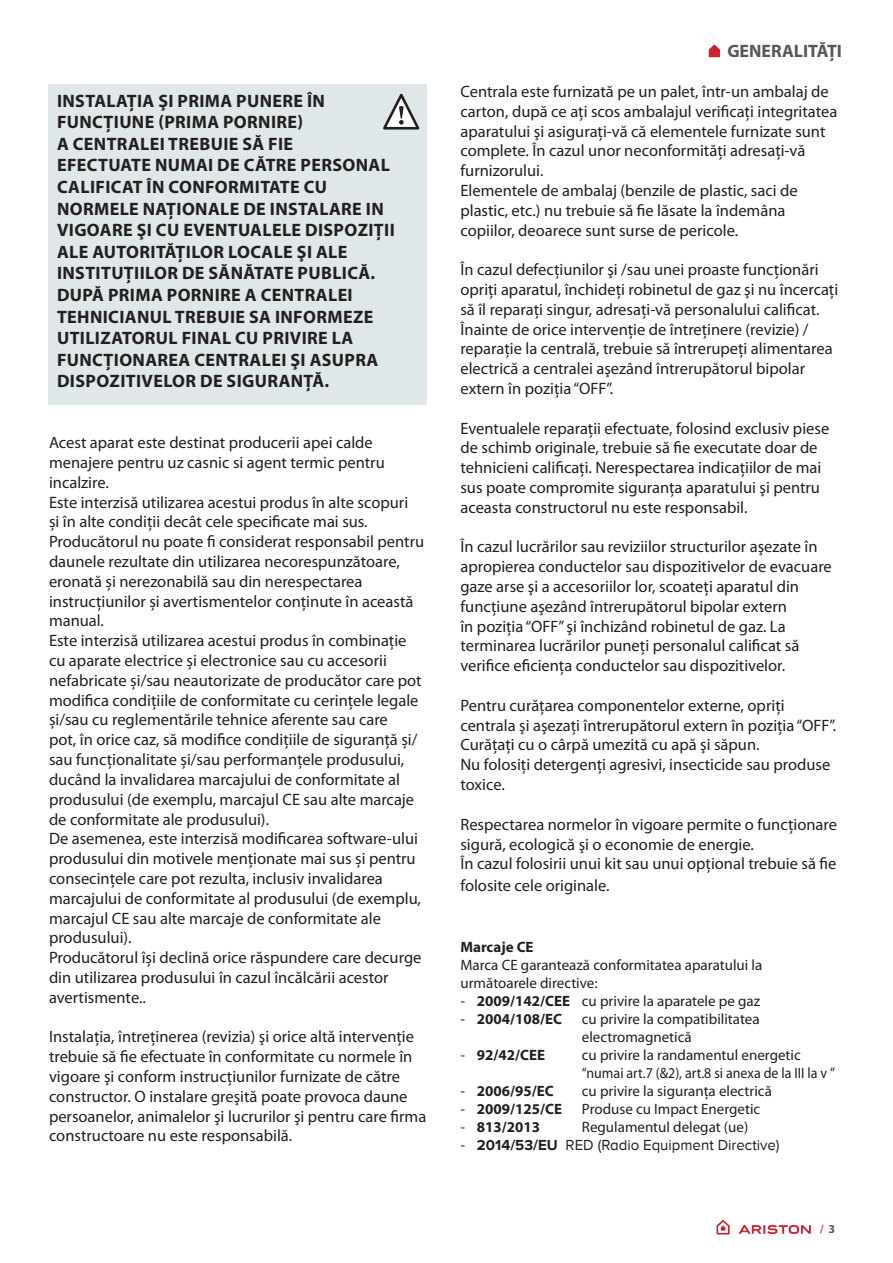
<style>
.page{position:relative;width:893px;height:1263px;background:#fff}
.page>*{position:absolute;margin:0;border:0;box-sizing:border-box;transform-origin:0 0}
.t1{font:700 18px/21.6px "Myriad Pro";letter-spacing:.02em;color:#231f20}
.t2{font:700 18px "Myriad Pro";color:#57585a}
.t3{font:16.5px/19.8px "Myriad Pro";color:#231f20}
.t4{font:15px/18px "Myriad Pro";color:#231f20}
.t5{font:700 15px "Myriad Pro";color:#231f20}
.t6{font:15px "Proxima Nova A";color:#231f20}
.t7{font:700 12px "Myriad Pro";color:#d2543f}
.s1{font-weight:700}
.s2{font-weight:400}
.s3{font-family:"Myriad Pro"}
.s4{color:#57585a}
</style>
<div class="page">
<svg style="left:709px;top:44px;width:11px;height:13px"></svg>
<svg style="left:716px;top:1220px;width:14px;height:14px"></svg>
<svg style="left:738px;top:1225px;width:73px;height:9px"></svg>
<div style="left:48px;top:85px;width:378px;height:320px;background:#e0e7e9"></div>
<svg style="left:383px;top:93px;width:37px;height:37px"></svg>
<p class="t2" style="left:727px;top:41px;width:116px">GENERALITĂŢI</p>
<p class="t1" style="left:57px;top:90px;width:339px">INSTALAŢIA ŞI PRIMA PUNERE ÎN<br>FUNCŢIUNE (PRIMA PORNIRE)<br>A CENTRALEI TREBUIE SĂ FIE<br>EFECTUATE NUMAI DE CĂTRE PERSONAL<br>CALIFICAT ÎN CONFORMITATE CU<br>NORMELE NAŢIONALE DE INSTALARE IN<br>VIGOARE ŞI CU EVENTUALELE DISPOZIŢII<br>ALE AUTORITĂŢILOR LOCALE ŞI ALE<br>INSTITUŢIILOR DE SĂNĂTATE PUBLICĂ.<br>DUPĂ PRIMA PORNIRE A CENTRALEI<br>TEHNICIANUL TREBUIE SA INFORMEZE<br>UTILIZATORUL FINAL CU PRIVIRE LA<br>FUNCŢIONAREA CENTRALEI ŞI ASUPRA<br>DISPOZITIVELOR DE SIGURANŢĂ.</p>
<p class="t3" style="left:460px;top:82px;width:378px">Centrala este furnizată pe un palet, într-un ambalaj de carton, după ce aţi scos ambalajul verificaţi integritatea aparatului şi asiguraţi-vă că elementele furnizate sunt complete. În cazul unor neconformităţi adresaţi-vă furnizorului.<br>Elementele de ambalaj (benzile de plastic, saci de plastic, etc.) nu trebuie să fie lăsate la îndemâna copiilor, deoarece sunt surse de pericole.</p>
<p class="t3" style="left:460px;top:260px;width:379px">În cazul defecţiunilor şi /sau unei proaste funcţionări opriţi aparatul, închideţi robinetul de gaz şi nu încercaţi să îl reparaţi singur, adresaţi-vă personalului calificat.<br>Înainte de orice intervenţie de întreţinere (revizie) / reparaţie la centrală, trebuie să întrerupeţi alimentarea electrică a centralei aşezând întrerupătorul bipolar extern în poziţia “OFF”.</p>
<p class="t3" style="left:460px;top:418px;width:370px">Eventualele reparaţii efectuate, folosind exclusiv piese de schimb originale, trebuie să fie executate doar de tehnicieni calificaţi. Nerespectarea indicaţiilor de mai sus poate compromite siguranţa aparatului şi pentru aceasta constructorul nu este responsabil.</p>
<p class="t3" style="left:460px;top:537px;width:373px">În cazul lucrărilor sau reviziilor structurilor aşezate în apropierea conductelor sau dispozitivelor de evacuare gaze arse şi a accesoriilor lor, scoateţi aparatul din funcţiune aşezând întrerupătorul bipolar extern<br>în poziţia “OFF” şi închizând robinetul de gaz. La terminarea lucrărilor puneţi personalul calificat să verifice eficienţa conductelor sau dispozitivelor.</p>
<p class="t3" style="left:460px;top:696px;width:377px">Pentru curăţarea componentelor externe, opriţi centrala şi aşezaţi întrerupătorul extern în poziţia “OFF”.<br>Curăţaţi cu o cârpă umezită cu apă şi săpun.<br>Nu folosiţi detergenţi agresivi, insecticide sau produse toxice.</p>
<p class="t3" style="left:460px;top:814px;width:378px">Respectarea normelor în vigoare permite o funcţionare sigură, ecologică şi o economie de energie.<br>În cazul folosirii unui kit sau unui opţional trebuie să fie</p>
<p class="t3" style="left:460px;top:876px;width:151px">folosite cele originale.</p>
<p class="t3" style="left:49px;top:433px;width:377px">Acest aparat este destinat producerii apei calde menajere pentru uz casnic si agent termic pentru incalzire.<br>Este interzisă utilizarea acestui produs în alte scopuri<br>și în alte condiții decât cele specificate mai sus.<br>Producătorul nu poate fi considerat responsabil pentru daunele rezultate din utilizarea necorespunzătoare, eronată și nerezonabilă sau din nerespectarea instrucțiunilor și avertismentelor conținute în această manual.<br>Este interzisă utilizarea acestui produs în combinație cu aparate electrice și electronice sau cu accesorii nefabricate și/sau neautorizate de producător care pot modifica condițiile de conformitate cu cerințele legale și/sau cu reglementările tehnice aferente sau care<br>pot, în orice caz, să modifice condițiile de siguranță și/ sau funcționalitate și/sau performanțele produsului, ducând la invalidarea marcajului de conformitate al produsului (de exemplu, marcajul CE sau alte marcaje de conformitate ale produsului).<br>De asemenea, este interzisă modificarea software-ului produsului din motivele menționate mai sus și pentru consecințele care pot rezulta, inclusiv invalidarea marcajului de conformitate al produsului (de exemplu, marcajul CE sau alte marcaje de conformitate ale produsului).<br>Producătorul își declină orice răspundere care decurge din utilizarea produsului în cazul încălcării acestor avertismente..</p>
<p class="t3" style="left:49px;top:1027px;width:379px">Instalaţia, întreţinerea (revizia) şi orice altă intervenţie trebuie să fie efectuate în conformitate cu normele în vigoare şi conform instrucţiunilor furnizate de către constructor. O instalare greşită poate provoca daune persoanelor, animalelor şi lucrurilor şi pentru care firma constructoare nu este responsabilă.</p>
<p class="t5" style="left:460px;top:939px;width:75px">Marcaje CE</p>
<p class="t4" style="left:460px;top:956px;width:303px">Marca CE garantează conformitatea aparatului la următoarele directive:</p>
<p class="t4" style="left:460px;top:992px;width:301px">- <span class="s1">2009/142/CEE</span> cu privire la aparatele pe gaz</p>
<p class="t5" style="left:460px;top:1011px;width:103px"><span class="s2">-</span> 2004/108/EC</p>
<p class="t4" style="left:582px;top:1010px;width:179px">cu privire la compatibilitatea electromagnetică</p>
<p class="t5" style="left:460px;top:1047px;width:86px"><span class="s2">-</span> 92/42/CEE</p>
<p class="t4" style="left:582px;top:1046px;width:255px">cu privire la randamentul energetic “numai art.7 (&amp;2), art.8 si anexa de la III la v ”</p>
<p class="t5" style="left:460px;top:1083px;width:95px"><span class="s2">-</span> 2006/95/EC</p>
<p class="t4" style="left:582px;top:1082px;width:191px">cu privire la siguranţa electrică</p>
<p class="t5" style="left:460px;top:1101px;width:103px"><span class="s2">-</span> 2009/125/CE</p>
<p class="t4" style="left:582px;top:1100px;width:180px">Produse cu Impact Energetic</p>
<p class="t5" style="left:460px;top:1119px;width:81px"><span class="s2">-</span> 813/2013</p>
<p class="t4" style="left:582px;top:1118px;width:168px">Regulamentul delegat (ue)</p>
<p class="t6" style="left:460px;top:1137px;width:321px"><span class="s3">-</span> <span class="s1">2014/53/EU</span> RED (Radio Equipment Directive)</p>
<p class="t7" style="left:820px;top:1223px;width:17px">/ <span class="s4">3</span></p>
</div>
